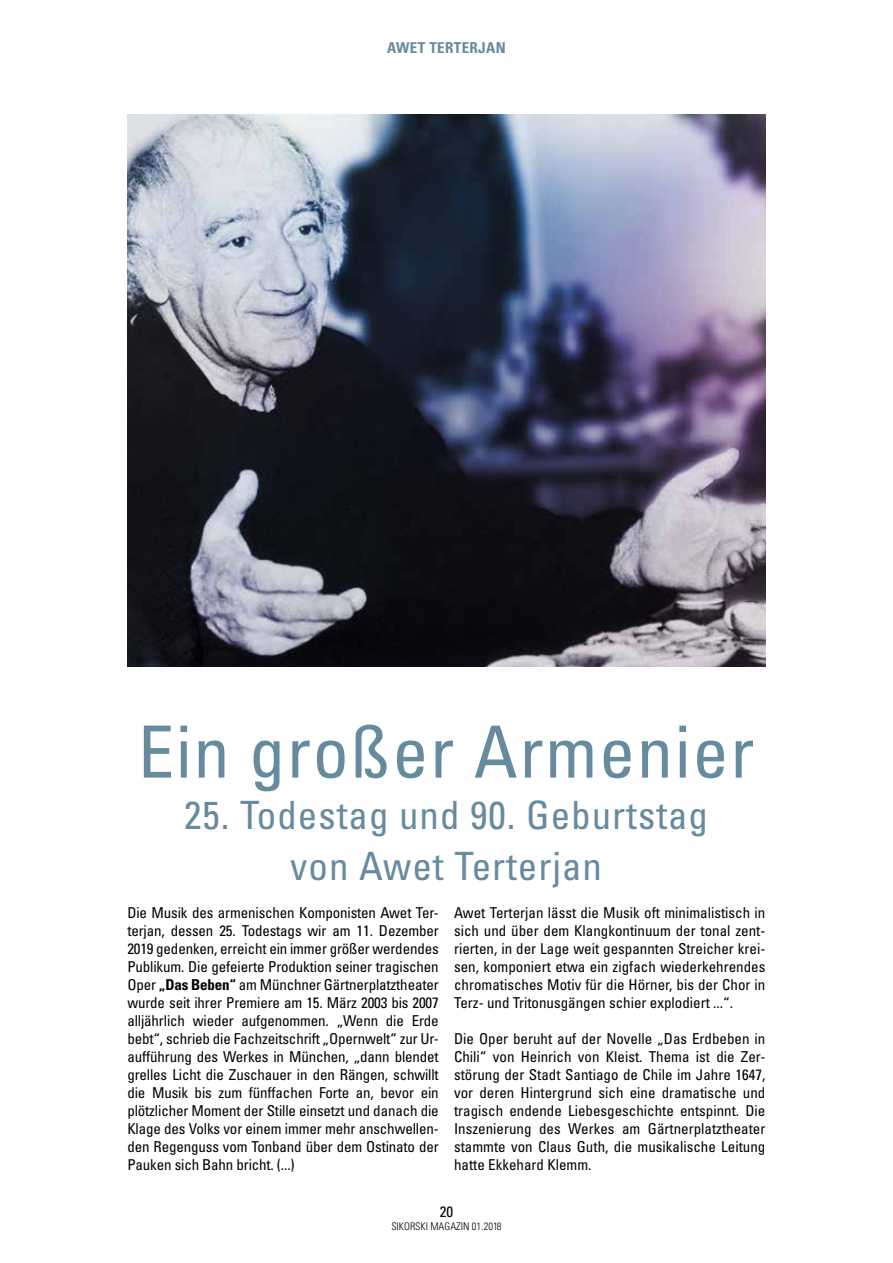
<style>
.page{position:relative;width:893px;height:1263px;background:#fff}
.page>*{position:absolute;margin:0;border:0;box-sizing:border-box;transform-origin:0 0}
.t1{font:condensed 72px "Univers LT Std";letter-spacing:.025em;color:#668b9e}
.t2{font:condensed 39px/51px "Univers LT Std";letter-spacing:.025em;color:#668b9e;text-align:center}
.t3{font:condensed 15px/18px "Univers LT Std";color:#000;text-align:justify}
.t4{font:700 condensed 15px "Univers LT Std";letter-spacing:.025em;color:#668b9e}
.t5{font:300 condensed 10.5px "Univers LT Std";color:#000}
.s1{font-weight:700}
</style>
<div class="page">
<img style="left:127px;top:115px;width:638px;height:551px">
<p class="t4" style="left:387px;top:39px;width:120px">AWET TERTERJAN</p>
<h1 class="t1" style="left:138px;top:706px;width:618px">Ein großer Armenier</h1>
<h2 class="t2" style="left:184px;top:789px;width:525px">25. Todestag und 90. Geburtstag von Awet Terterjan</h2>
<p class="t3" style="left:127px;top:903px;width:313px">Die Musik des armenischen Komponisten Awet Ter&shy;terjan, dessen 25. Todestags wir am 11. Dezember 2019 gedenken, erreicht ein immer größer werdendes Publikum. Die gefeierte Produktion seiner tragischen Oper <span class="s1">„Das Beben“</span> am Münchner Gärtnerplatztheater wurde seit ihrer Premiere am 15. März 2003 bis 2007 alljährlich wieder aufgenommen. „Wenn die Erde bebt“, schrieb die Fachzeitschrift „Opernwelt“ zur Ur&shy;aufführung des Werkes in München, „dann blendet grelles Licht die Zuschauer in den Rängen, schwillt die Musik bis zum fünffachen Forte an, bevor ein plötzlicher Moment der Stille einsetzt und danach die Klage des Volks vor einem immer mehr anschwellen&shy;den Regenguss vom Tonband über dem Ostinato der Pauken sich Bahn bricht. (...)</p>
<p class="t3" style="left:454px;top:903px;width:313px">Awet Terterjan lässt die Musik oft minimalistisch in sich und über dem Klangkontinuum der tonal zent&shy;rierten, in der Lage weit gespannten Streicher krei&shy;sen, komponiert etwa ein zigfach wiederkehrendes chromatisches Motiv für die Hörner, bis der Chor in Terz- und Tritonusgängen schier explodiert ...“.</p>
<p class="t3" style="left:454px;top:1029px;width:313px">Die Oper beruht auf der Novelle „Das Erdbeben in Chili“ von Heinrich von Kleist. Thema ist die Zer&shy;störung der Stadt Santiago de Chile im Jahre 1647, vor deren Hintergrund sich eine dramatische und tragisch endende Liebesgeschichte entspinnt. Die Inszenierung des Werkes am Gärtnerplatztheater stammte von Claus Guth, die musikalische Leitung hatte Ekkehard Klemm.</p>
<p class="t3" style="left:440px;top:1202px;width:15px">20</p>
<p class="t5" style="left:391px;top:1219px;width:112px">SIKORSKI MAGAZIN 01.2018</p>
</div>
